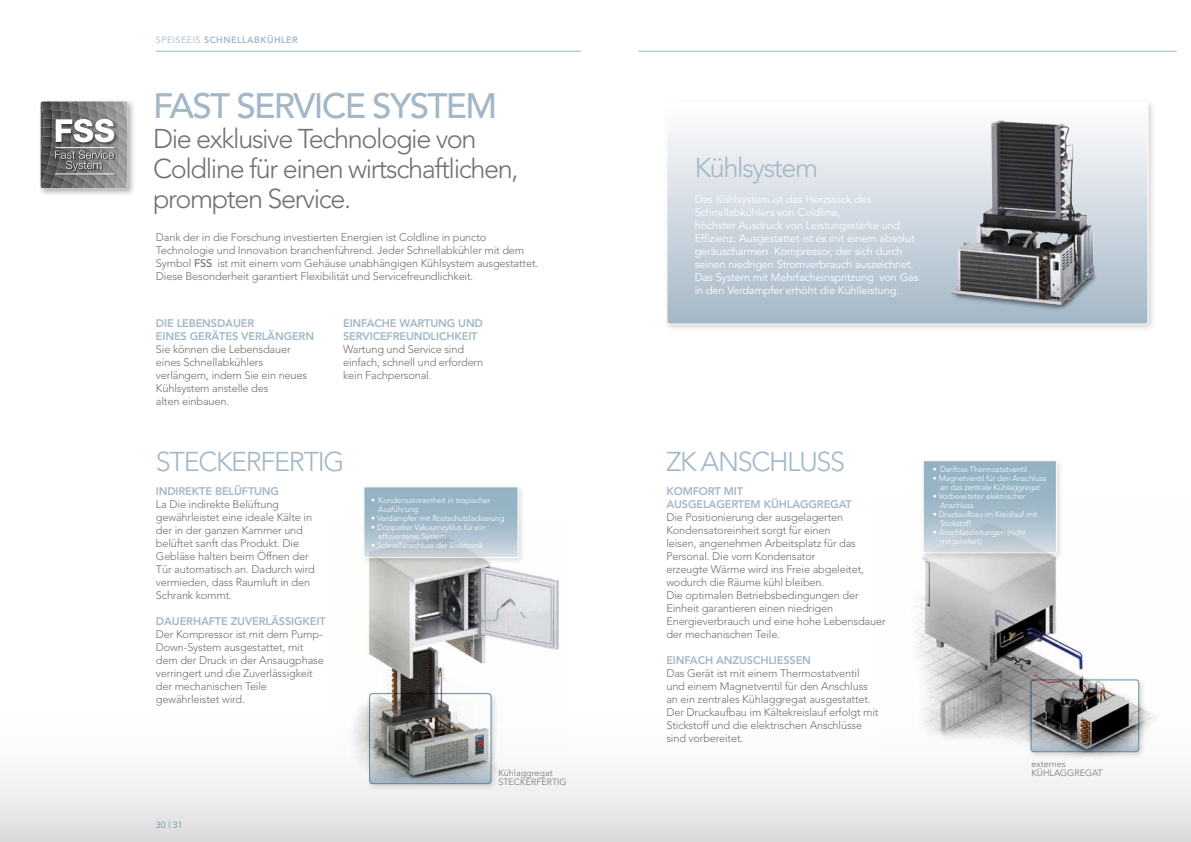
<style>
.page{position:relative;width:1191px;height:842px;background:#fff}
.page>*{position:absolute;margin:0;border:0;box-sizing:border-box;transform-origin:0 0}
.t1{font:500 35px "Avenir";letter-spacing:-.05em;color:#a2b7c7}
.t2{font:300 27px/30px "Avenir";letter-spacing:-.05em;color:#707172}
.t3{font:300 27px "Avenir";letter-spacing:-.05em;color:#a2b7c7}
.t4{font:300 11px/13px "Avenir";letter-spacing:-.015em;color:#707172}
.t5{font:11px/13px "Avenir";letter-spacing:-.015em;color:#fff}
.t6{font:800 11px/13px "Avenir";letter-spacing:-.015em;color:#a2b7c7}
.t7{font:300 9px/9px "Avenir";color:#707172}
.t8{font:800 9px "Avenir";letter-spacing:.05em;color:#a2b7c7}
.t9{font:9px "Avenir";color:#6592aa}
.t10{font:300 8px/9px "Avenir";letter-spacing:-.015em;color:#fff}
.s1{font-weight:400}
.s2{font-weight:500}
</style>
<div class="page">
<div style="left:0;top:653px;width:1191px;height:189px;background:linear-gradient(to bottom,#fff,#e4e5e6)"></div>
<hr style="left:156px;top:51px;width:425px;height:1px;background:#a2b7c7">
<hr style="left:638px;top:51px;width:538px;height:1px;background:#a2b7c7">
<div style="left:663px;top:98px;width:492px;height:234px;background:#000;opacity:.16"></div>
<svg style="left:666px;top:101px;width:483px;height:224px"></svg>
<img style="left:943px;top:113px;width:166px;height:200px">
<img style="left:331px;top:565px;width:237px;height:227px">
<img style="left:876px;top:561px;width:315px;height:227px">
<div style="left:366px;top:690px;width:133px;height:101px;background:#000;opacity:.16"></div>
<svg style="left:369px;top:694px;width:122px;height:90px;background:#8f908f"></svg>
<div style="left:369px;top:693px;width:122px;height:91px;border:1px solid #6592aa;border-radius:3px"></div>
<div style="left:360px;top:483px;width:166px;height:82px;background:#000;opacity:.2"></div>
<svg style="left:364px;top:487px;width:154px;height:70px;background:#a4bcca"></svg>
<div style="left:364px;top:487px;width:154px;height:71px;border:1px solid #fff"></div>
<div style="left:919px;top:457px;width:145px;height:104px;background:#000;opacity:.2"></div>
<div style="left:923px;top:461px;width:133px;height:92px;background:linear-gradient(to bottom,#87abbe,#c4cfd8)"></div>
<div style="left:923px;top:460px;width:133px;height:93px;border:1px solid #fff"></div>
<div style="left:38px;top:99px;width:98px;height:98px;background:#000;opacity:.3"></div>
<svg style="left:40px;top:101px;width:88px;height:88px;background:#888889"></svg>
<div style="left:1027px;top:676px;width:119px;height:83px;background:#000;opacity:.16"></div>
<img style="left:1031px;top:680px;width:107px;height:72px;border-radius:3px">
<div style="left:1030px;top:680px;width:109px;height:72px;border:1px solid #6592aa;border-radius:3px"></div>
<p class="t8" style="left:156px;top:35px;width:143px"><span class="s1">SPEISEEIS</span> SCHNELLABKÜHLER</p>
<h1 class="t1" style="left:153px;top:85px;width:317px">FAST SERVICE SYSTEM</h1>
<h2 class="t2" style="left:153px;top:123px;width:367px">Die exklusive Technologie von<br>Coldline für einen wirtschaftlichen, prompten Service.</h2>
<p class="t4" style="left:156px;top:230px;width:384px">Dank der in die Forschung investierten Energien ist Coldline in puncto Technologie und Innovation branchenführend. Jeder Schnellabkühler mit dem Symbol <span class="s2">FSS</span> ist mit einem vom Gehäuse unabhängigen Kühlsystem ausgestattet.<br>Diese Besonderheit garantiert Flexibilität und Servicefreundlichkeit.</p>
<p class="t6" style="left:156px;top:316px;width:160px">DIE LEBENSDAUER<br>EINES GERÄTES VERLÄNGERN</p>
<p class="t4" style="left:156px;top:342px;width:153px">Sie können die Lebensdauer eines Schnellabkühlers verlängern, indem Sie ein neues<br>Kühlsystem anstelle des<br>alten einbauen.</p>
<p class="t6" style="left:343px;top:316px;width:141px">EINFACHE WARTUNG UND<br>SERVICEFREUNDLICHKEIT</p>
<p class="t4" style="left:343px;top:342px;width:142px">Wartung und Service sind einfach, schnell und erfordern kein Fachpersonal.</p>
<h2 class="t3" style="left:694px;top:152px;width:125px">Kühlsystem</h2>
<p class="t5" style="left:694px;top:193px;width:225px">Das Kühlsystem ist das Herzstück des Schnellabkühlers von Coldline,<br>höchster Ausdruck von Leistungsstärke und Effizienz. Ausgestattet ist es mit einem absolut geräuscharmen Kompressor, der sich durch seinen niedrigen Stromverbrauch auszeichnet.<br>Das System mit Mehrfacheinspritzung von Gas in den Verdampfer erhöht die Kühlleistung.</p>
<h2 class="t3" style="left:156px;top:445px;width:29px">Steckerfertig</h2>
<h2 class="t3" style="left:666px;top:445px;width:69px">ZK Anschluss</h2>
<p class="t6" style="left:156px;top:484px;width:125px">INDIREKTE BELÜFTUNG</p>
<p class="t4" style="left:156px;top:497px;width:160px">La Die indirekte Belüftung gewährleistet eine ideale Kälte in der in der ganzen Kammer und belüftet sanft das Produkt. Die<br>Gebläse halten beim Öffnen der<br>Tür automatisch an. Dadurch wird vermieden, dass Raumluft in den<br>Schrank kommt.</p>
<p class="t6" style="left:156px;top:614px;width:171px">DAUERHAFTE ZUVERLÄSSIGKEIT</p>
<p class="t4" style="left:156px;top:627px;width:169px">Der Kompressor ist mit dem Pump-<br>Down-System ausgestattet, mit dem der Druck in der Ansaugphase verringert und die Zuverlässigkeit der mechanischen Teile gewährleistet wird.</p>
<p class="t9" style="left:156px;top:819px;width:29px">30 | 31</p>
<p class="t10" style="left:378px;top:496px;width:114px;text-indent:-7px">• Kondensatoreinheit in tropischer<br>Ausführung</p>
<p class="t10" style="left:371px;top:514px;width:135px">• Verdampfer mit Rostschutzlackierung</p>
<p class="t10" style="left:378px;top:523px;width:109px;text-indent:-7px">• Doppelter Vakuumzyklus für ein effizienteres System</p>
<p class="t10" style="left:371px;top:541px;width:114px">• Schnellanschluss der Elektronik</p>
<p class="t7" style="left:498px;top:768px;width:70px">Kühlaggregat<br>STECKERFERTIG</p>
<p class="t6" style="left:666px;top:484px;width:187px">KOMFORT MIT<br>AUSGELAGERTEM KÜHLAGGREGAT</p>
<p class="t4" style="left:666px;top:510px;width:221px">Die Positionierung der ausgelagerten Kondensatoreinheit sorgt für einen<br>leisen, angenehmen Arbeitsplatz für das Personal. Die vom Kondensator<br>erzeugte Wärme wird ins Freie abgeleitet, wodurch die Räume kühl bleiben.<br>Die optimalen Betriebsbedingungen der Einheit garantieren einen niedrigen Energieverbrauch und eine hohe Lebensdauer der mechanischen Teile.</p>
<p class="t6" style="left:666px;top:653px;width:146px">EINFACH ANZUSCHLIESSEN</p>
<p class="t4" style="left:666px;top:666px;width:214px">Das Gerät ist mit einem Thermostatventil und einem Magnetventil für den Anschluss an ein zentrales Kühlaggregat ausgestattet.<br>Der Druckaufbau im Kältekreislauf erfolgt mit Stickstoff und die elektrischen Anschlüsse sind vorbereitet.</p>
<p class="t10" style="left:933px;top:465px;width:96px">• Danfoss Thermostatventil</p>
<p class="t10" style="left:933px;top:474px;width:115px;text-align:center">• Magnetventil für den Anschluss an das zentrale Kühlaggregat</p>
<p class="t10" style="left:940px;top:492px;width:87px;text-indent:-7px">• Vorbereiteter elektrischer<br>Anschluss</p>
<p class="t10" style="left:940px;top:510px;width:99px;text-indent:-7px">• Druckaufbau im Kreislauf mit<br>Stickstoff</p>
<p class="t10" style="left:940px;top:528px;width:87px;text-indent:-7px">• Anschlussleitungen (nicht mitgeliefert)</p>
<p class="t7" style="left:1031px;top:759px;width:36px">externes<br>Kühlaggregat</p>
</div>
